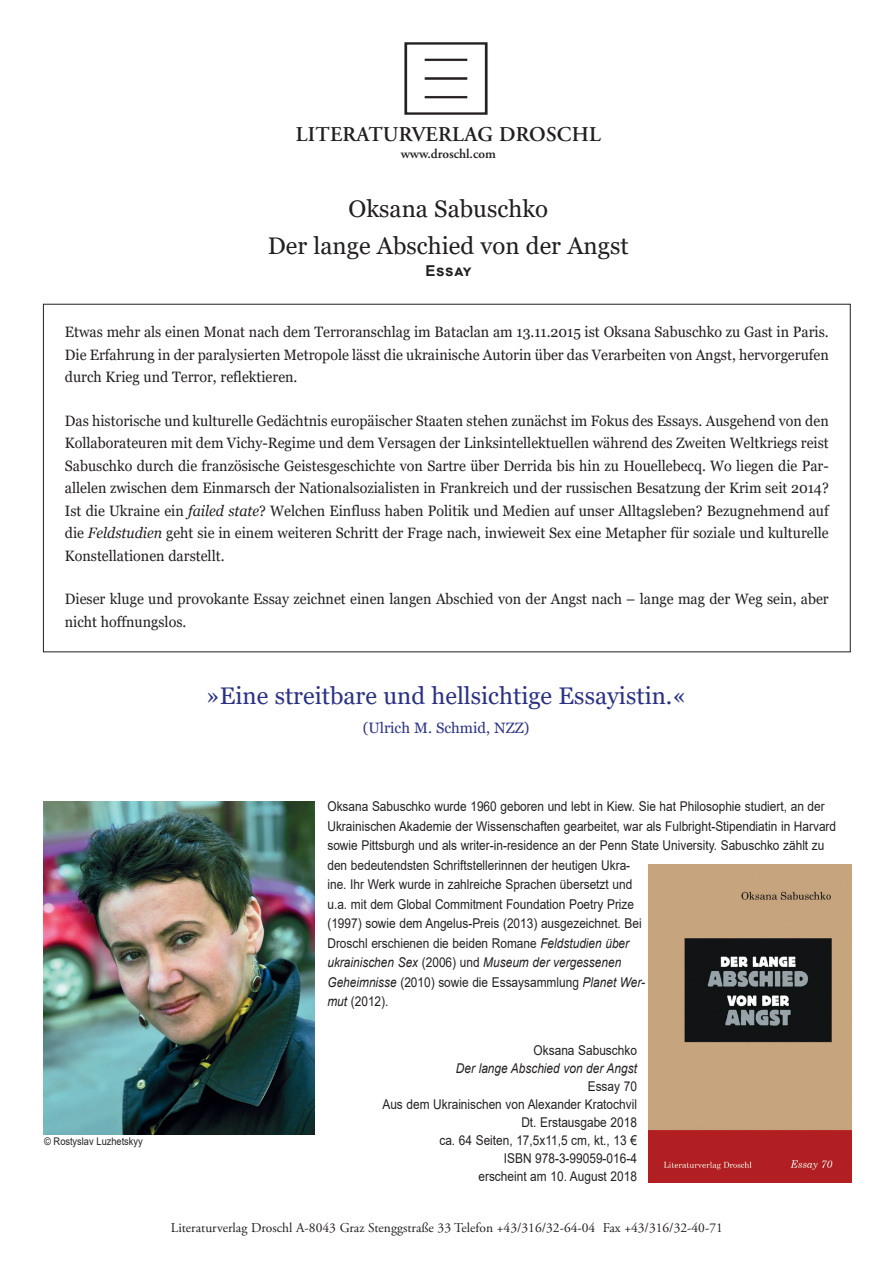
<style>
.page{position:relative;width:893px;height:1263px;background:#fff}
.page>*{position:absolute;margin:0;border:0;box-sizing:border-box;transform-origin:0 0}
.t1{font:24px/37.3px "Georgia";color:#231f20;text-align:center}
.t2{font:24px "Georgia";color:#2b3285}
.t3{font:600 21px "Adobe Garamond Pro";letter-spacing:.015em;color:#231f20}
.t4{font:15px/22.5px "Georgia";color:#231f20;text-align:justify;scale:.95 1}
.t5{font:15px "Georgia";color:#2b3285}
.t6{font:700 15px "Arial";letter-spacing:.05em;color:#231f20}
.t7{font:13.5px/19.5px "Arial";color:#231f20;scale:.88 1}
.t8{font:13.5px "Adobe Garamond Pro";color:#231f20}
.t9{font:italic 13.5px "Arial";color:#231f20;scale:.88 1}
.t10{font:600 13.5px "Adobe Garamond Pro";color:#231f20}
.t11{font:10.5px "Arial";color:#231f20;scale:.88 1}
.s1{font-style:italic}
</style>
<div class="page">
<img style="left:404px;top:42px;width:84px;height:73px">
<img style="left:649px;top:865px;width:202px;height:318px">
<img style="left:43px;top:801px;width:271px;height:333px">
<h2 class="t3" style="left:296px;top:122px;width:307px">LITERATURVERLAG DROSCHL</h2>
<p class="t10" style="left:401px;top:146px;width:97px">www.droschl.com</p>
<h1 class="t1" style="left:268px;top:190px;width:362px">Oksana Sabuschko<br>Der lange Abschied von der Angst</h1>
<p class="t6" style="left:425px;top:261px;width:48px">Essay</p>
<p class="t4" style="left:65px;top:321px;width:806px">Etwas mehr als einen Monat nach dem Terroranschlag im Bataclan am 13.11.2015 ist Oksana Sabuschko zu Gast in Paris.<br>Die Erfahrung in der paralysierten Metropole lässt die ukrainische Autorin über das Verarbeiten von Angst, hervorgerufen durch Krieg und Terror, reflektieren.</p>
<p class="t4" style="left:65px;top:409px;width:806px">Das historische und kulturelle Gedächtnis europäischer Staaten stehen zunächst im Fokus des Essays. Ausgehend von den Kollaborateuren mit dem Vichy-Regime und dem Versagen der Linksintellektuellen während des Zweiten Weltkriegs reist Sabuschko durch die französische Geistesgeschichte von Sartre über Derrida bis hin zu Houellebecq. Wo liegen die Par&shy;allelen zwischen dem Einmarsch der Nationalsozialisten in Frankreich und der russischen Besatzung der Krim seit 2014?<br>Ist die Ukraine ein <span class="s1">failed state</span>? Welchen Einfluss haben Politik und Medien auf unser Alltagsleben? Bezugnehmend auf die <span class="s1">Feldstudien</span> geht sie in einem weiteren Schritt der Frage nach, inwieweit Sex eine Metapher für soziale und kulturelle Konstellationen darstellt.</p>
<p class="t4" style="left:65px;top:588px;width:806px">Dieser kluge und provokante Essay zeichnet einen langen Abschied von der Angst nach – lange mag der Weg sein, aber nicht hoffnungslos.</p>
<h1 class="t2" style="left:206px;top:681px;width:482px">»Eine streitbare und hellsichtige Essayistin.«</h1>
<p class="t5" style="left:363px;top:718px;width:168px">(Ulrich M. Schmid, NZZ)</p>
<p class="t11" style="left:44px;top:1134px;width:114px">© Rostyslav Luzhetskyy</p>
<p class="t7" style="left:327px;top:797px;width:580px">Oksana Sabuschko wurde 1960 geboren und lebt in Kiew. Sie hat Philosophie studiert, an der Ukrainischen Akademie der Wissenschaften gearbeitet, war als Fulbright-Stipendiatin in Harvard sowie Pittsburgh und als writer-in-residence an der Penn State University. Sabuschko zählt zu den bedeutendsten Schriftstellerinnen der heutigen Ukra-<br>ine. Ihr Werk wurde in zahlreiche Sprachen übersetzt und<br>u.a. mit dem Global Commitment Foundation Poetry Prize<br>(1997) sowie dem Angelus-Preis (2013) ausgezeichnet. Bei<br>Droschl erschienen die beiden Romane <span class="s1">Feldstudien über<br>ukrainischen Sex</span> (2006) und <span class="s1">Museum der vergessenen<br>Geheimnisse</span> (2010) sowie die Essaysammlung <span class="s1">Planet Wer-<br>mut</span> (2012).</p>
<p class="t7" style="left:534px;top:1040px;width:119px">Oksana Sabuschko</p>
<p class="t9" style="left:456px;top:1060px;width:207px">Der lange Abschied von der Angst</p>
<p class="t7" style="left:382px;top:1077px;width:291px;line-height:18px;text-align:right">Essay 70<br>Aus dem Ukrainischen von Alexander Kratochvil<br>Dt. Erstausgabe 2018<br>ca. 64 Seiten, 17,5x11,5 cm, kt., 13 €<br>ISBN 978-3-99059-016-4<br>erscheint am 10. August 2018</p>
<p class="t8" style="left:171px;top:1220px;width:553px">Literaturverlag Droschl A-8043 Graz Stenggstraße 33 Telefon +43/316/32-64-04 Fax +43/316/32-40-71</p>
</div>
